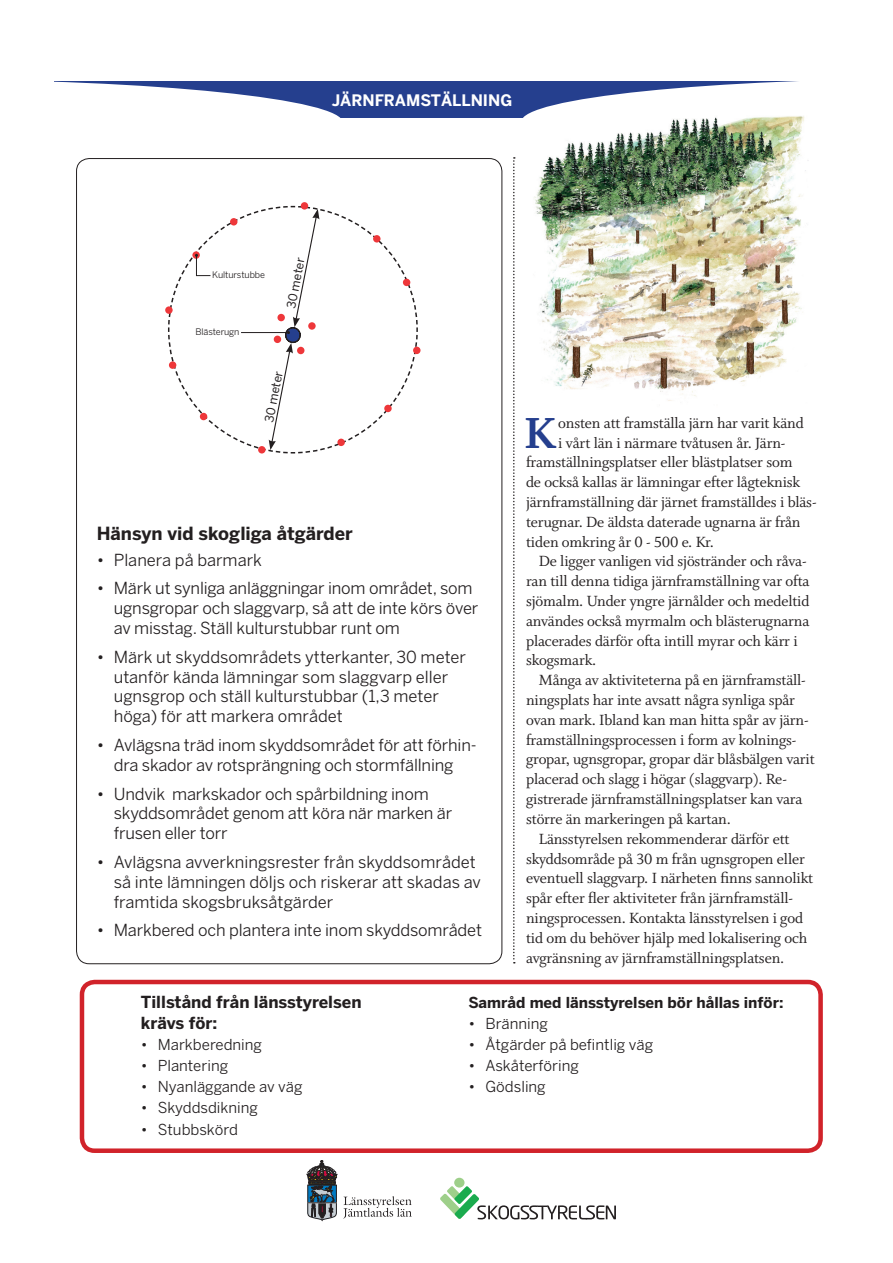
<style>
.page{position:relative;width:893px;height:1263px;background:#fff}
.page>*{position:absolute;margin:0;border:0;box-sizing:border-box;transform-origin:0 0}
.t1{font:48.6px "Whitman Bold LF";color:#253f8e}
.t2{font:700 18px "Benton Sans";color:#231f20}
.t3{font:16.5px/19.8px "Whitman Roman LF";letter-spacing:-.01em;color:#231f20}
.t4{font:16.5px/19.8px "Benton Sans";letter-spacing:-.01em;color:#231f20}
.t5{font:700 16.5px "Benton Sans";color:#231f20}
.t6{font:700 15.75px "Benton Sans";color:#fff}
.t7{font:15px "Benton Sans";color:#231f20}
.t8{font:700 15px "Benton Sans";color:#231f20}
.t9{font:12px "Benton Sans";color:#231f20}
.t10{font:9px "Benton Sans";letter-spacing:-.01em;color:#231f20}
</style>
<div class="page">
<div style="left:54px;top:82px;width:785px;height:36px;background:#253f8e"></div>
<svg style="left:54px;top:81px;width:289px;height:85px"></svg>
<svg style="left:521px;top:81px;width:318px;height:37px"></svg>
<svg style="left:513px;top:157px;width:2px;height:806px"></svg>
<img style="left:530px;top:99px;width:279px;height:302px">
<svg style="left:307px;top:1160px;width:30px;height:60px"></svg>
<svg style="left:343px;top:1196px;width:69px;height:23px"></svg>
<div style="left:454px;top:1178px;width:10px;height:9px;background:#9ecf8a;border-radius:50%"></div>
<svg style="left:440px;top:1186px;width:176px;height:33px"></svg>
<div style="left:80px;top:980px;width:743px;height:173px;border:4px solid #d1232a;border-radius:13px"></div>
<div style="left:413px;top:347px;width:7px;height:7px;background:#ee373a;border-radius:50%"></div>
<div style="left:301px;top:202px;width:7px;height:8px;background:#ee373a;border-radius:50%"></div>
<svg style="left:167px;top:205px;width:252px;height:249px"></svg>
<p class="t6" style="left:332px;top:91px;width:182px">JÄRNFRAMSTÄLLNING</p>
<p class="t10" style="left:212px;top:269px;width:54px">Kulturstubbe</p>
<p class="t10" style="left:195px;top:327px;width:46px">Blästerugn</p>
<p class="t9" style="left:284px;top:307px;width:53px;rotate:-79deg">30 meter</p>
<p class="t9" style="left:262px;top:420px;width:53px;rotate:-79deg">30 meter</p>
<p class="t2" style="left:97px;top:522px;width:257px">Hänsyn vid skogliga åtgärder</p>
<p class="t4" style="left:97px;top:549px;width:167px">• Planera på barmark</p>
<p class="t4" style="left:114px;top:578px;width:366px;text-indent:-17px">• Märk ut synliga anläggningar inom området, som ugnsgropar och slaggvarp, så att de inte körs över av misstag. Ställ kulturstubbar runt om</p>
<p class="t4" style="left:114px;top:647px;width:354px;text-indent:-17px">• Märk ut skyddsområdets ytterkanter, 30 meter utanför kända lämningar som slaggvarp eller ugnsgrop och ställ kulturstubbar (1,3 meter höga) för att markera området</p>
<p class="t4" style="left:97px;top:735px;width:381px;text-align:center">• Avlägsna träd inom skyddsområdet för att förhin&shy;dra skador av rotsprängning och stormfällning</p>
<p class="t4" style="left:114px;top:783px;width:340px;text-indent:-17px">• Undvik markskador och spårbildning inom skyddsområdet genom att köra när marken är frusen eller torr</p>
<p class="t4" style="left:114px;top:852px;width:369px;text-indent:-17px">• Avlägsna avverkningsrester från skyddsområdet så inte lämningen döljs och riskerar att skadas av framtida skogsbruksåtgärder</p>
<p class="t4" style="left:97px;top:920px;width:387px">• Markbered och plantera inte inom skyddsområdet</p>
<p class="t1" style="left:524px;top:406px;width:34px">K</p>
<p class="t3" style="left:558px;top:413px;width:247px">onsten att framställa järn har varit känd</p>
<p class="t3" style="left:558px;top:433px;width:229px">i vårt län i närmare tvåtusen år. Järn-</p>
<p class="t3" style="left:526px;top:453px;width:268px">framställningsplatser eller blästplatser som</p>
<p class="t3" style="left:526px;top:473px;width:276px">de också kallas är lämningar efter lågteknisk</p>
<p class="t3" style="left:526px;top:492px;width:292px">järnframställning där järnet framställdes i bläs-</p>
<p class="t3" style="left:526px;top:512px;width:276px">terugnar. De äldsta daterade ugnarna är från</p>
<p class="t3" style="left:526px;top:532px;width:189px">tiden omkring år 0 - 500 e. Kr.</p>
<p class="t3" style="left:526px;top:552px;width:285px;text-indent:13px">De ligger vanligen vid sjöstränder och råva&shy;ran till denna tidiga järnframställning var ofta sjömalm. Under yngre järnålder och medeltid användes också myrmalm och blästerugnarna placerades därför ofta intill myrar och kärr i skogsmark.</p>
<p class="t3" style="left:526px;top:671px;width:290px;text-indent:13px">Många av aktiviteterna på en järnframställ&shy;ningsplats har inte avsatt några synliga spår ovan mark. Ibland kan man hitta spår av järn&shy;framställningsprocessen i form av kolnings&shy;gropar, ugnsgropar, gropar där blåsbälgen varit placerad och slagg i högar (slaggvarp). Re&shy;gistrerade järnframställningsplatser kan vara större än markeringen på kartan.</p>
<p class="t3" style="left:526px;top:829px;width:289px;text-indent:13px">Länsstyrelsen rekommenderar därför ett skyddsområde på 30 m från ugnsgropen eller eventuell slaggvarp. I närheten finns sannolikt spår efter fler aktiviteter från järnframställ&shy;ningsprocessen. Kontakta länsstyrelsen i god tid om du behöver hjälp med lokalisering och avgränsning av järnframställningsplatsen.</p>
<p class="t5" style="left:141px;top:992px;width:222px">Tillstånd från länsstyrelsen</p>
<p class="t5" style="left:141px;top:1013px;width:78px">krävs för:</p>
<p class="t7" style="left:141px;top:1036px;width:123px">• Markberedning</p>
<p class="t7" style="left:141px;top:1057px;width:89px">• Plantering</p>
<p class="t7" style="left:141px;top:1078px;width:163px">• Nyanläggande av väg</p>
<p class="t7" style="left:141px;top:1099px;width:119px">• Skyddsdikning</p>
<p class="t7" style="left:141px;top:1120px;width:99px">• Stubbskörd</p>
<p class="t8" style="left:468px;top:993px;width:317px">Samråd med länsstyrelsen bör hållas inför:</p>
<p class="t7" style="left:468px;top:1014px;width:81px">• Bränning</p>
<p class="t7" style="left:468px;top:1035px;width:186px">• Åtgärder på befintlig väg</p>
<p class="t7" style="left:468px;top:1056px;width:112px">• Askåterföring</p>
<p class="t7" style="left:468px;top:1077px;width:79px">• Gödsling</p>
</div>
